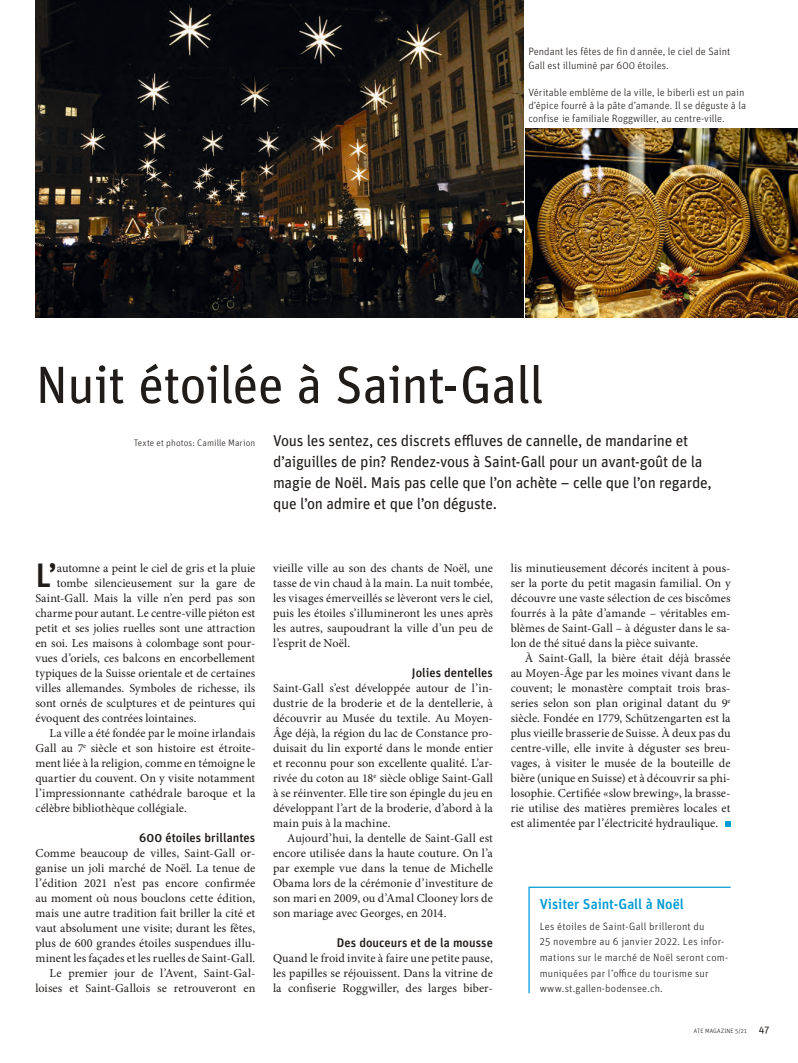
<style>
.page{position:relative;width:798px;height:1063px;background:#fff}
.page>*{position:absolute;margin:0;border:0;box-sizing:border-box;transform-origin:0 0}
.t1{font:52.5px "Unit OT";letter-spacing:-.025em;color:#201c1a}
.t2{font:500 33.88px "Unit OT";color:#201c1a}
.t3{font:15.62px/21.2px "Unit OT";letter-spacing:-.02em;color:#201c1a}
.t4{font:500 14.38px "Unit OT";letter-spacing:-.005em;color:#009ad4}
.t5{font:500 12.5px "Unit OT";letter-spacing:.005em;color:#201c1a}
.t6{font:12.25px/15px "Minion Pro";letter-spacing:.005em;color:#201c1a;text-align:justify}
.t7{font:300 10.62px/13.1px "Unit OT";color:#201c1a}
.t8{font:300 10.62px/15.6px "Unit OT";letter-spacing:.02em;color:#201c1a}
.t9{font:300 9.38px "Unit OT";letter-spacing:.015em;color:#201c1a}
.t10{font:300 6.25px "Unit OT";letter-spacing:.03em;color:#201c1a}
.s1{font-weight:400;font-size:10px}
</style>
<div class="page">
<img style="left:35px;top:0;width:488px;height:317px">
<img style="left:525px;top:129px;width:272px;height:188px">
<svg style="left:528px;top:886px;width:203px;height:108px"></svg>
<svg style="left:725px;top:821px;width:5px;height:6px"></svg>
<p class="t7" style="left:528px;top:45px;width:203px">Pendant les fêtes de fin d année, le ciel de Saint<br>Gall est illuminé par 600 étoiles.</p>
<p class="t7" style="left:528px;top:86px;width:219px">Véritable emblème de la ville, le biberli est un pain d’épice fourré à la pâte d’amande. Il se déguste à la confise ie familiale Roggwiller, au centre-ville.</p>
<h1 class="t1" style="left:35px;top:352px;width:509px">Nuit étoilée à Saint-Gall</h1>
<p class="t3" style="left:273px;top:429px;width:440px">Vous les sentez, ces discrets effluves de cannelle, de mandarine et d’aiguilles de pin? Rendez-vous à Saint-Gall pour un avant-goût de la magie de Noël. Mais pas celle que l’on achète – celle que l’on regarde, que l’on admire et que l’on déguste.</p>
<p class="t9" style="left:134px;top:437px;width:123px">Texte et photos: Camille Marion</p>
<h2 class="t2" style="left:35px;top:554px;width:23px">L’</h2>
<p class="t6" style="left:57px;top:561px;width:200px">automne a peint le ciel de gris et la pluie</p>
<p class="t6" style="left:57px;top:576px;width:200px">tombe silencieusement sur la gare de</p>
<p class="t6" style="left:35px;top:591px;width:221px">Saint-Gall. Mais la ville n’en perd pas son</p>
<p class="t6" style="left:35px;top:606px;width:221px">charme pour autant. Le centre-ville piéton est</p>
<p class="t6" style="left:35px;top:621px;width:221px">petit et ses jolies ruelles sont une attraction</p>
<p class="t6" style="left:35px;top:636px;width:221px">en soi. Les maisons à colombage sont pour-</p>
<p class="t6" style="left:35px;top:651px;width:221px">vues d’oriels, ces balcons en encorbellement</p>
<p class="t6" style="left:35px;top:666px;width:221px">typiques de la Suisse orientale et de certaines</p>
<p class="t6" style="left:35px;top:681px;width:221px">villes allemandes. Symboles de richesse, ils</p>
<p class="t6" style="left:35px;top:696px;width:221px">sont ornés de sculptures et de peintures qui</p>
<p class="t6" style="left:35px;top:711px;width:162px">évoquent des contrées lointaines.</p>
<p class="t6" style="left:50px;top:726px;width:207px">La ville a été fondée par le moine irlandais</p>
<p class="t6" style="left:35px;top:741px;width:221px">Gall au 7<sup>e</sup> siècle et son histoire est étroite-</p>
<p class="t6" style="left:35px;top:756px;width:221px">ment liée à la religion, comme en témoigne le</p>
<p class="t6" style="left:35px;top:771px;width:221px">quartier du couvent. On y visite notamment</p>
<p class="t6" style="left:35px;top:786px;width:221px">l’impressionnante cathédrale baroque et la</p>
<p class="t6" style="left:35px;top:801px;width:153px">célèbre bibliothèque collégiale.</p>
<p class="t5" style="left:139px;top:830px;width:118px">600 étoiles brillantes</p>
<p class="t6" style="left:35px;top:846px;width:221px;text-align:right">Comme beaucoup de villes, Saint-Gall or&shy;ganise un joli marché de Noël. La tenue de l’édition 2021 n’est pas encore confirmée au moment où nous bouclons cette édition, mais une autre tradition fait briller la cité et vaut absolument une visite; durant les fêtes, plus de 600 grandes étoiles suspendues illu&shy;minent les façades et les ruelles de Saint-Gall.<br>Le premier jour de l’Avent, Saint-Gal&shy;loises et Saint-Gallois se retrouveront en</p>
<p class="t6" style="left:273px;top:561px;width:221px">vieille ville au son des chants de Noël, une tasse de vin chaud à la main. La nuit tombée, les visages émerveillés se lèveront vers le ciel, puis les étoiles s’illumineront les unes après les autres, saupoudrant la ville d’un peu de l’esprit de Noël.</p>
<p class="t5" style="left:412px;top:665px;width:82px">Jolies dentelles</p>
<p class="t6" style="left:273px;top:681px;width:221px">Saint-Gall s’est développée autour de l’in&shy;dustrie de la broderie et de la dentellerie, à découvrir au Musée du textile. Au Moyen-Âge déjà, la région du lac de Constance pro&shy;duisait du lin exporté dans le monde entier et reconnu pour son excellente qualité. L’ar&shy;rivée du coton au 18<sup>e</sup> siècle oblige Saint-Gall à se réinventer. Elle tire son épingle du jeu en développant l’art de la broderie, d’abord à la main puis à la machine.</p>
<p class="t6" style="left:273px;top:831px;width:221px;text-indent:14px">Aujourd’hui, la dentelle de Saint-Gall est encore utilisée dans la haute couture. On l’a par exemple vue dans la tenue de Michelle Obama lors de la cérémonie d’investiture de son mari en 2009, ou d’Amal Clooney lors de son mariage avec Georges, en 2014.</p>
<p class="t5" style="left:336px;top:935px;width:158px">Des douceurs et de la mousse</p>
<p class="t6" style="left:273px;top:951px;width:221px">Quand le froid invite à faire une petite pause, les papilles se réjouissent. Dans la vitrine de la confiserie Roggwiller, des larges biber-</p>
<p class="t6" style="left:510px;top:561px;width:221px">lis minutieusement décorés incitent à pous&shy;ser la porte du petit magasin familial. On y découvre une vaste sélection de ces biscômes fourrés à la pâte d’amande – véritables em&shy;blèmes de Saint-Gall – à déguster dans le sa&shy;lon de thé situé dans la pièce suivante.</p>
<p class="t6" style="left:510px;top:651px;width:221px;text-indent:14px">À Saint-Gall, la bière était déjà brassée au Moyen-Âge par les moines vivant dans le couvent; le monastère comptait trois bras&shy;series selon son plan original datant du 9<sup>e </sup>siècle. Fondée en 1779, Schützengarten est la plus vieille brasserie de Suisse. À deux pas du centre-ville, elle invite à déguster ses breu&shy;vages, à visiter le musée de la bouteille de bière (unique en Suisse) et à découvrir sa phi&shy;losophie. Certifiée «slow brewing», la brasse&shy;rie utilise des matières premières locales et est alimentée par l’électricité hydraulique.</p>
<p class="t4" style="left:539px;top:895px;width:145px">Visiter Saint-Gall à Noël</p>
<p class="t8" style="left:539px;top:918px;width:190px">Les étoiles de Saint-Gall brilleront du<br>25 novembre au 6 janvier 2022. Les infor&shy;mations sur le marché de Noël seront com&shy;muniquées par l’office du tourisme sur www.st.gallen-bodensee.ch.</p>
<p class="t10" style="left:693px;top:1027px;width:77px">ATE MAGAZINE 5/21 <span class="s1">47</span></p>
</div>
